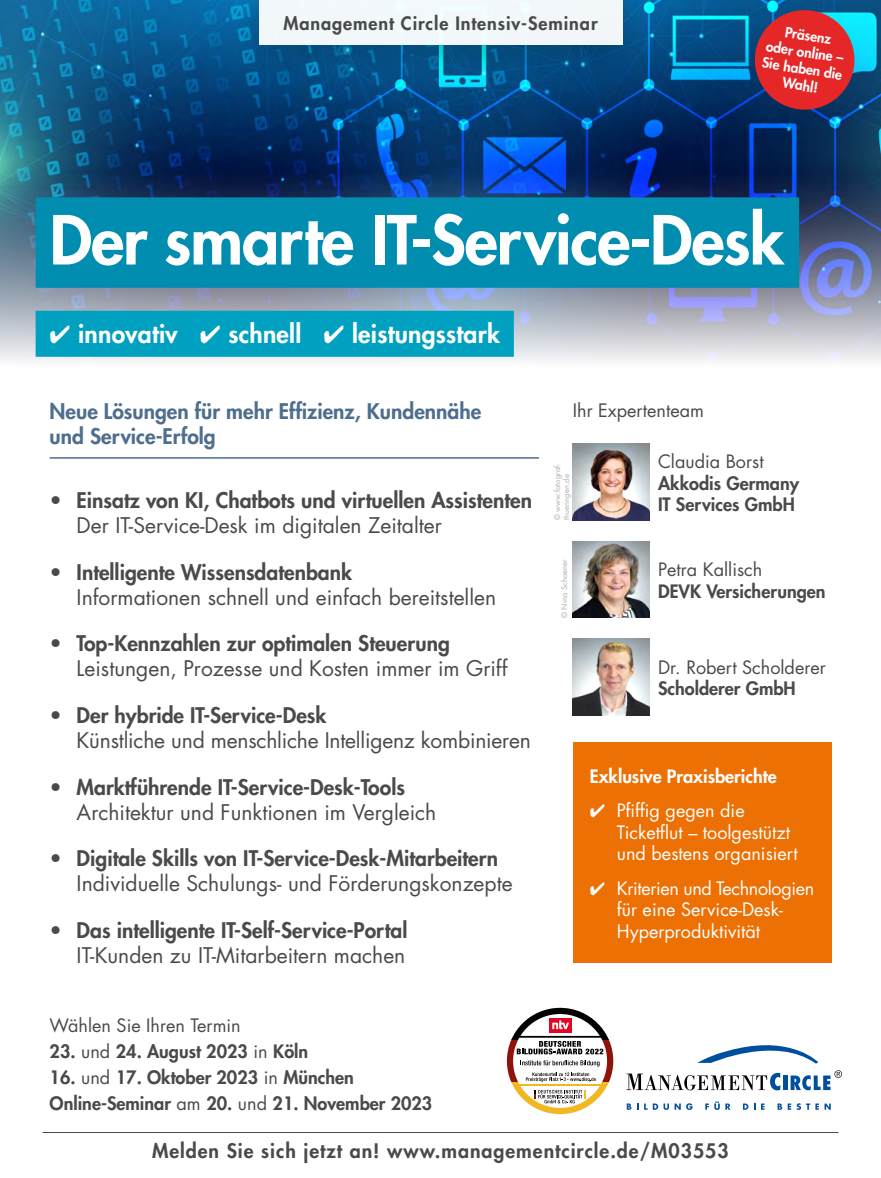
<style>
.page{position:relative;width:881px;height:1178px;background:#fff}
.page>*{position:absolute;margin:0;border:0;box-sizing:border-box;transform-origin:0 0}
.t1{font:800 65.7px "Futura Std";letter-spacing:-.015em;color:#fff}
.t2{font:800 24.6px "Futura Std";letter-spacing:.01em;color:#fff}
.t3{font:21px/25.2px "Futura Std";color:#4a4a49}
.t4{font:800 21px/25.2px "Futura Std";color:#4a4a49}
.t5{font:800 21px "Futura Std";color:#4e6e8e}
.t6{font:800 19.5px "Futura Std";letter-spacing:.05em;color:#4a4a49}
.t7{font:800 18px/25.8px "Futura Std";color:#4a4a49}
.t8{font:18px/21.6px "Futura Std";color:#fff}
.t9{font:18px "Futura Std";color:#4a4a49}
.t10{font:800 18px "Futura Std";letter-spacing:.05em;color:#4a4a49}
.t11{font:800 18px "Futura Std";color:#fff}
.t12{font:800 13.95px/16.6px "Futura Std";color:#fff;text-align:center}
.t13{font:7.5px/9px "Futura Std";letter-spacing:.02em;color:#adadad}
.s1{font-weight:400}
.s2{font-weight:800}
</style>
<div class="page">
<img style="left:0;top:0;width:880px;height:360px">
<svg style="left:626px;top:1103px;width:12px;height:7px"></svg>
<svg style="left:644px;top:1103px;width:24px;height:7px"></svg>
<svg style="left:674px;top:1103px;width:18px;height:7px"></svg>
<svg style="left:705px;top:1103px;width:3px;height:7px"></svg>
<svg style="left:714px;top:1101px;width:5px;height:9px"></svg>
<svg style="left:725px;top:1103px;width:5px;height:7px"></svg>
<svg style="left:743px;top:1103px;width:21px;height:7px"></svg>
<svg style="left:777px;top:1103px;width:13px;height:7px"></svg>
<svg style="left:796px;top:1103px;width:22px;height:7px"></svg>
<svg style="left:824px;top:1103px;width:6px;height:7px"></svg>
<div style="left:782px;top:1075px;width:5px;height:15px;background:#004f9f"></div>
<svg style="left:697px;top:1045px;width:120px;height:18px"></svg>
<svg style="left:626px;top:1073px;width:154px;height:17px"></svg>
<svg style="left:790px;top:1070px;width:51px;height:20px"></svg>
<div style="left:230px;top:0;width:419px;height:86px;background:#000;opacity:.25"></div>
<div style="left:259px;top:0;width:363px;height:45px;background:#f2f7fa"></div>
<div style="left:572px;top:742px;width:259px;height:221px;background:#ed7004"></div>
<hr style="left:50px;top:457px;width:489px;height:2px;background:#4e6e8e">
<div style="left:36px;top:197px;width:762px;height:91px;background:#008daf"></div>
<div style="left:36px;top:311px;width:477px;height:46px;background:#00a1c0"></div>
<hr style="left:43px;top:1132px;width:795px;height:1px;background:#4a4a49">
<img style="left:572px;top:638px;width:77px;height:77px">
<img style="left:572px;top:541px;width:77px;height:77px">
<img style="left:572px;top:444px;width:77px;height:76px">
<svg style="left:506px;top:1040px;width:107px;height:42px"></svg>
<svg style="left:511px;top:1082px;width:98px;height:32px"></svg>
<svg style="left:511px;top:1008px;width:98px;height:32px"></svg>
<div style="left:513px;top:1014px;width:93px;height:94px;background:#fff;border-radius:50%"></div>
<hr style="left:516px;top:1084px;width:87px;height:2px;background:#f2b824">
<svg style="left:516px;top:1036px;width:87px;height:18px"></svg>
<svg style="left:520px;top:1060px;width:79px;height:6px"></svg>
<svg style="left:534px;top:1090px;width:51px;height:13px"></svg>
<div style="left:548px;top:1018px;width:23px;height:14px;background:#e40524"></div>
<svg style="left:552px;top:1020px;width:17px;height:9px"></svg>
<svg style="left:525px;top:1072px;width:70px;height:10px"></svg>
<svg style="left:750px;top:6px;width:107px;height:107px;background:#9d3847"></svg>
<p class="t10" style="left:283px;top:12px;width:315px">Management Circle Intensiv-Seminar</p>
<p class="t12" style="left:768px;top:21px;width:82px;rotate:9deg">Präsenz<br>oder online –<br>Sie haben die<br>Wahl!</p>
<h1 class="t1" style="left:50px;top:199px;width:735px">Der smarte IT-Service-Desk</h1>
<p class="t2" style="left:50px;top:318px;width:452px">✔ innovativ ✔ schnell ✔ leistungsstark</p>
<p class="t5" style="left:50px;top:398px;width:433px">Neue Lösungen für mehr Effizienz, Kundennähe</p>
<p class="t9" style="left:572px;top:399px;width:133px">Ihr Expertenteam</p>
<p class="t5" style="left:50px;top:423px;width:167px">und Service-Erfolg</p>
<p class="t4" style="left:77px;top:487px;width:457px;text-indent:-27px"><span class="s1">•</span> Einsatz von KI, Chatbots und virtuellen Assistenten<br><span class="s1">Der IT-Service-Desk im digitalen Zeitalter</span></p>
<p class="t3" style="left:77px;top:559px;width:421px;text-indent:-27px">• <span class="s2">Intelligente Wissensdatenbank<br></span>Informationen schnell und einfach bereitstellen</p>
<p class="t3" style="left:77px;top:631px;width:432px;text-indent:-27px">• <span class="s2">Top-Kennzahlen zur optimalen Steuerung<br></span>Leistungen, Prozesse und Kosten immer im Griff</p>
<p class="t3" style="left:77px;top:703px;width:455px;text-indent:-27px">• <span class="s2">Der hybride IT-Service-Desk<br></span>Künstliche und menschliche Intelligenz kombinieren</p>
<p class="t3" style="left:77px;top:774px;width:361px;text-indent:-27px">• <span class="s2">Marktführende IT-Service-Desk-Tools<br></span>Architektur und Funktionen im Vergleich</p>
<p class="t4" style="left:77px;top:846px;width:437px;text-indent:-27px"><span class="s1">•</span> Digitale Skills von IT-Service-Desk-Mitarbeitern<br><span class="s1">Individuelle Schulungs- und Förderungskonzepte</span></p>
<p class="t4" style="left:50px;top:917px;width:359px;text-align:right"><span class="s1">•</span> Das intelligente IT-Self-Service-Portal<br><span class="s1">IT-Kunden zu IT-Mitarbeitern machen</span></p>
<p class="t9" style="left:50px;top:1014px;width:193px">Wählen Sie Ihren Termin</p>
<p class="t7" style="left:50px;top:1039px;width:260px">23. <span class="s1">und</span> 24. August 2023 <span class="s1">in</span> Köln</p>
<p class="t7" style="left:50px;top:1064px;width:384px">16. <span class="s1">und</span> 17. Oktober 2023 <span class="s1">in</span> München<br>Online-Seminar <span class="s1">am</span> 20. <span class="s1">und</span> 21. November 2023</p>
<p class="t13" style="left:552px;top:520px;width:58px;rotate:-90deg">© www.fotograf&shy;thueringen.de</p>
<p class="t13" style="left:559px;top:618px;width:60px;rotate:-90deg">© Nina Schoener</p>
<p class="t9" style="left:657px;top:450px;width:107px">Claudia Borst</p>
<p class="t7" style="left:657px;top:472px;width:143px;line-height:21.6px">Akkodis Germany<br>IT Services GmbH</p>
<p class="t9" style="left:657px;top:558px;width:106px">Petra Kallisch</p>
<p class="t7" style="left:657px;top:578px;width:169px">DEVK Versicherungen</p>
<p class="t9" style="left:657px;top:655px;width:169px">Dr. Robert Scholderer</p>
<p class="t7" style="left:657px;top:676px;width:139px">Scholderer GmbH</p>
<p class="t11" style="left:589px;top:764px;width:188px">Exklusive Praxisberichte</p>
<p class="t8" style="left:616px;top:800px;width:182px;text-indent:-27px">✔ Pfiffig gegen die<br>Ticketflut – toolgestützt und bestens organisiert</p>
<p class="t8" style="left:616px;top:877px;width:199px;text-indent:-27px">✔ Kriterien und Technologien für eine Service-Desk-<br>Hyperproduktivität</p>
<p class="t6" style="left:152px;top:1139px;width:578px">Melden Sie sich jetzt an! www.managementcircle.de/M03553</p>
</div>
